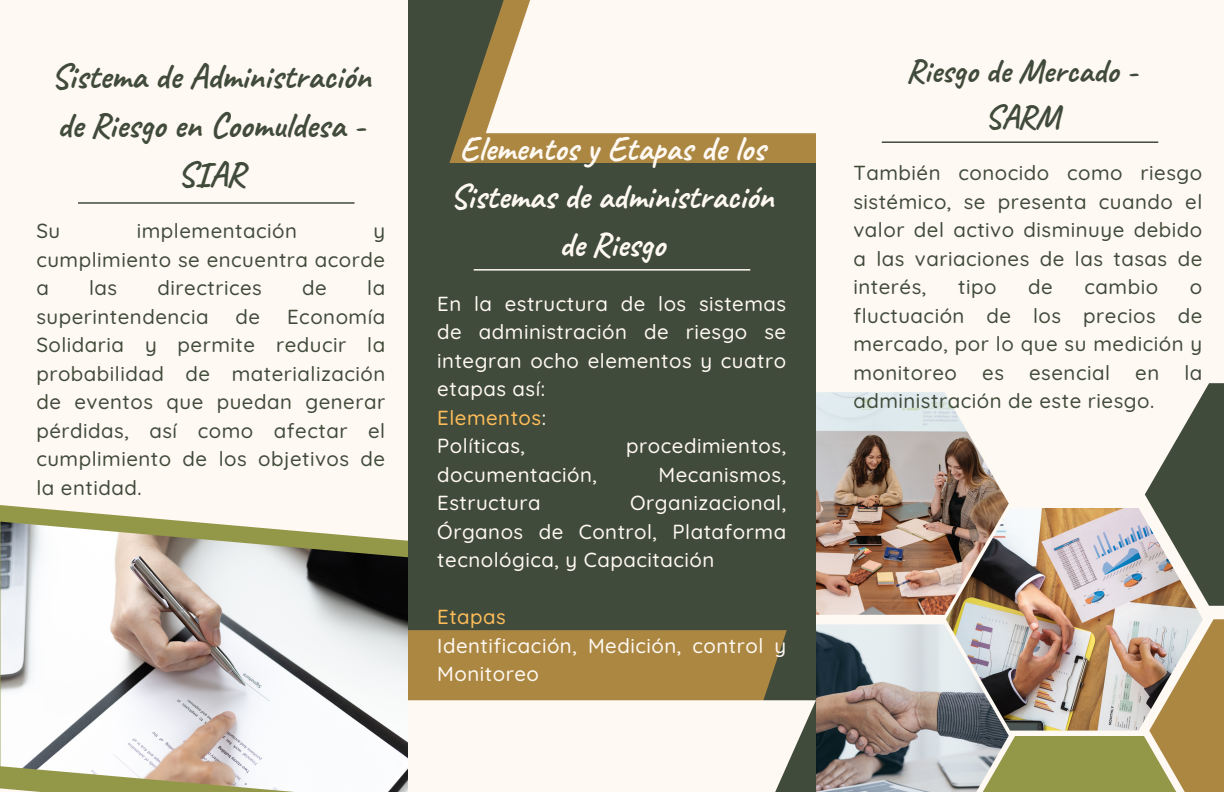
<style>
.page{position:relative;width:1224px;height:792px;background:#fff9f3}
.page>*{position:absolute;margin:0;border:0;box-sizing:border-box;transform-origin:0 0}
.t1{font:700 35px/48.8px "Caveat";color:#414b3b;text-align:center}
.t2{font:700 34.3px/48px "Caveat";color:#fff9f3;text-align:center}
.t3{font:700 33.4px/46.5px "Caveat";color:#414b3b;text-align:center}
.t4{font:500 20.4px/28.5px "Quicksand";letter-spacing:.025em;color:#414b3b;text-align:justify}
.t5{font:500 20.4px/28.5px "Quicksand";letter-spacing:.025em;color:#fff9f3;text-align:justify}
.t6{font:500 20.4px "Quicksand";letter-spacing:.025em;color:#ffbd59}
.s1{color:#fff9f3}
</style>
<div class="page">
<img style="left:816px;top:392px;width:193px;height:223px">
<img style="left:816px;top:624px;width:193px;height:168px">
<div style="left:408px;top:0;width:408px;height:792px;background:#414b3b"></div>
<div style="left:408px;top:630px;width:379px;height:70px;background:#ab8742"></div>
<div style="left:408px;top:700px;width:408px;height:92px;background:#fff9f3"></div>
<svg style="left:0;top:505px;width:193px;height:17px"></svg>
<img style="left:0;top:522px;width:408px;height:270px">
<img style="left:946px;top:508px;width:257px;height:223px">
<svg style="left:449px;top:53px;width:367px;height:110px;background:#9b7e41"></svg>
<svg style="left:486px;top:0;width:330px;height:133px;background:#f6eee4"></svg>
<hr style="left:78px;top:202px;width:277px;height:2px;background:#414b3b">
<hr style="left:474px;top:269px;width:276px;height:2px;background:#fff9f3">
<svg style="left:1145px;top:383px;width:79px;height:223px;fill:#414b3b"></svg>
<svg style="left:951px;top:736px;width:198px;height:56px;background:#9ca267"></svg>
<svg style="left:1149px;top:619px;width:75px;height:173px;background:#b69d6d"></svg>
<hr style="left:882px;top:141px;width:276px;height:2px;background:#414b3b">
<h1 class="t1" style="left:51px;top:52px;width:321px">Sistema de Administración de Riesgo en Coomuldesa -<br>SIAR</h1>
<h1 class="t4" style="left:36px;top:217px;width:25px">Su</h1>
<h1 class="t4" style="left:137px;top:217px;width:162px">implementación</h1>
<h1 class="t4" style="left:36px;top:217px;width:350px;text-indent:337px">y cumplimiento se encuentra acorde a</h1>
<h1 class="t4" style="left:89px;top:274px;width:30px">las</h1>
<h1 class="t4" style="left:158px;top:274px;width:106px">directrices</h1>
<h1 class="t4" style="left:302px;top:274px;width:26px">de</h1>
<h1 class="t4" style="left:367px;top:274px;width:19px">la</h1>
<h1 class="t4" style="left:36px;top:302px;width:174px">superintendencia</h1>
<h1 class="t4" style="left:236px;top:302px;width:26px">de</h1>
<h1 class="t4" style="left:36px;top:302px;width:350px;text-indent:251px">Economía Solidaria y permite reducir la probabilidad de materialización de eventos que puedan generar pérdidas, así como afectar el cumplimiento de los objetivos de la entidad.</h1>
<p class="t2" style="left:450px;top:125px;width:325px">Elementos y Etapas de los<br>Sistemas de administración de Riesgo</p>
<p class="t5" style="left:437px;top:289px;width:350px">En la estructura de los sistemas de administración de riesgo se integran ocho elementos y cuatro etapas así:</p>
<p class="t6" style="left:437px;top:404px;width:110px">Elementos<span class="s1">:</span></p>
<p class="t5" style="left:437px;top:431px;width:89px">Políticas,</p>
<p class="t5" style="left:626px;top:431px;width:162px">procedimientos,</p>
<p class="t5" style="left:437px;top:460px;width:161px">documentación,</p>
<p class="t5" style="left:658px;top:460px;width:129px">Mecanismos,</p>
<p class="t5" style="left:437px;top:488px;width:105px">Estructura</p>
<p class="t5" style="left:437px;top:488px;width:350px;text-indent:193px">Organizacional, Órganos de Control, Plataforma tecnológica, y Capacitación</p>
<p class="t6" style="left:437px;top:604px;width:70px">Etapas</p>
<p class="t5" style="left:437px;top:631px;width:350px">Identificación, Medición, control y<br>Monitoreo</p>
<p class="t3" style="left:907px;top:48px;width:232px">Riesgo de Mercado -<br>SARM</p>
<p class="t4" style="left:853px;top:158px;width:350px">También conocido como riesgo sistémico, se presenta cuando el valor del activo disminuye debido a las variaciones de las tasas de interés,</p>
<p class="t4" style="left:958px;top:272px;width:40px">tipo</p>
<p class="t4" style="left:1028px;top:272px;width:26px">de</p>
<p class="t4" style="left:1085px;top:272px;width:75px">cambio</p>
<p class="t4" style="left:853px;top:272px;width:350px;text-indent:336px">o fluctuación de los precios de mercado, por lo que su medición y monitoreo es esencial en la administración de este riesgo.</p>
</div>
